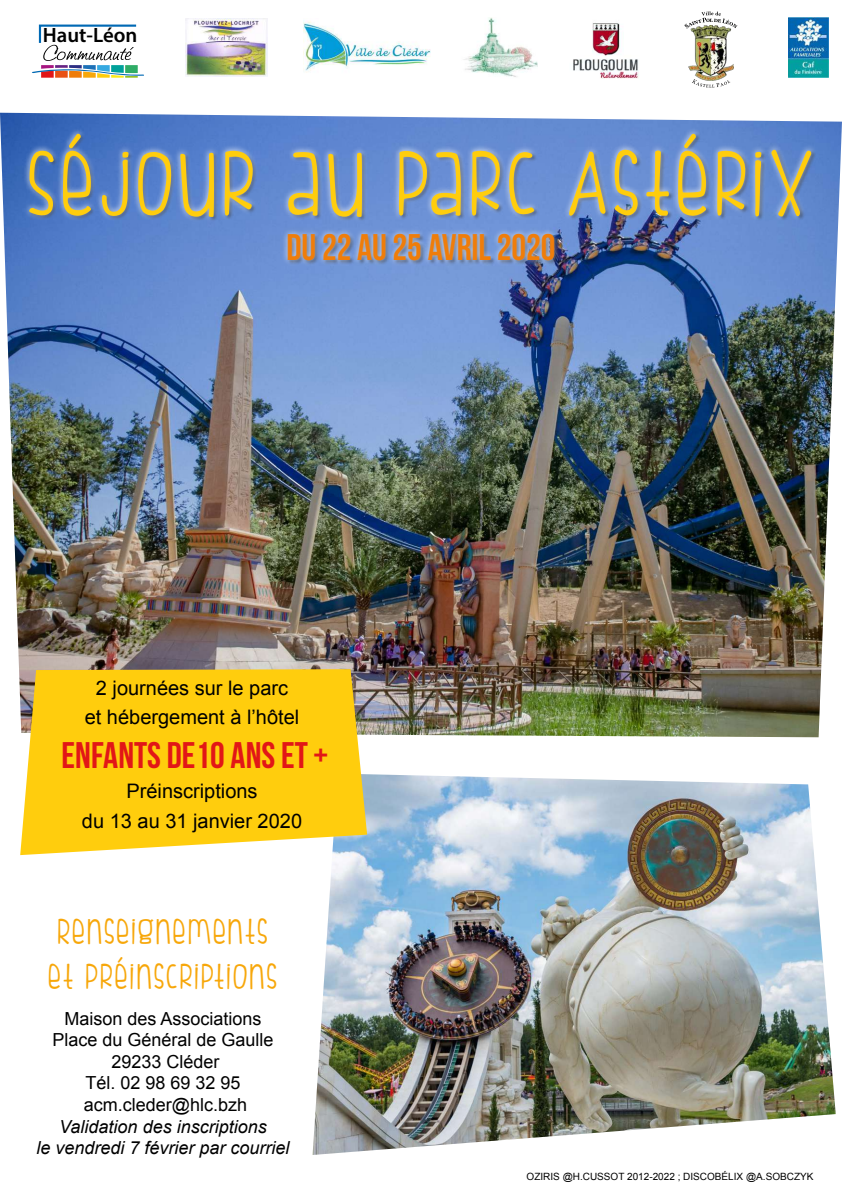
<style>
.page{position:relative;width:842px;height:1191px;background:#fff}
.page>*{position:absolute;margin:0;border:0;box-sizing:border-box;transform-origin:0 0}
.t1{font:95px "FIS Hfingers";letter-spacing:.07em;color:#ffcd0d}
.t2{font:37px/44.4px "FIS Hfingers";letter-spacing:.07em;color:#f7a70a}
.t3{font:37px "Bebas Neue";color:#ef7d0a}
.t4{font:37px "Bebas Neue";color:#e21617}
.t5{font:600 20.8px "Myriad Pro";color:#000}
.t6{font:20px/29px "Arial";color:#000;text-align:center}
.t7{font:18px/21.6px "Arial";color:#000;text-align:center}
.t8{font:italic 18px/21.6px "Arial";color:#000;text-align:center}
.t9{font:10px "Arial";color:#000}
</style>
<div class="page">
<img style="left:0;top:113px;width:842px;height:624px">
<img style="left:186px;top:18px;width:82px;height:59px">
<img style="left:304px;top:21px;width:127px;height:52px">
<img style="left:464px;top:18px;width:74px;height:59px">
<img style="left:788px;top:18px;width:40px;height:59px">
<div style="left:23px;top:128px;width:794px;height:139px;background:#fff;opacity:.75"></div>
<svg style="left:32px;top:24px;width:112px;height:54px"></svg>
<img style="left:573px;top:23px;width:66px;height:56px">
<img style="left:688px;top:29px;width:45px;height:50px">
<svg style="left:685px;top:11px;width:52px;height:18px"></svg>
<svg style="left:692px;top:79px;width:38px;height:9px"></svg>
<img style="left:313px;top:774px;width:523px;height:381px">
<svg style="left:20px;top:669px;width:347px;height:186px;background:#facd21"></svg>
<p class="t5" style="left:43px;top:22px;width:96px">Haut-Léon</p>
<h1 class="t1" style="left:29px;top:131px;width:785px">SÉJOUR AU PARC ASTÉRIX</h1>
<h2 class="t3" style="left:286px;top:227px;width:270px">DU 22 AU 25 AVRIL 2020</h2>
<p class="t6" style="left:85px;top:673px;width:216px">2 journées sur le parc<br>et hébergement à l’hôtel</p>
<h2 class="t4" style="left:62px;top:735px;width:268px">ENFANTS DE10 ANS ET +</h2>
<p class="t6" style="left:82px;top:776px;width:222px;line-height:29.8px">Préinscriptions<br>du 13 au 31 janvier 2020</p>
<h2 class="t2" style="left:49px;top:909px;width:230px">RENSEIGNEMENTS<br>ET PRÉINSCRIPTIONS</h2>
<p class="t7" style="left:52px;top:1007px;width:223px">Maison des Associations<br>Place du Général de Gaulle<br>29233 Cléder<br>Tél. 02 98 69 32 95 acm.cleder@hlc.bzh</p>
<p class="t8" style="left:36px;top:1115px;width:255px">Validation des inscriptions<br>le vendredi 7 février par courriel</p>
<p class="t9" style="left:527px;top:1169px;width:288px">OZIRIS @H.CUSSOT 2012-2022 ; DISCOBÉLIX @A.SOBCZYK</p>
</div>
